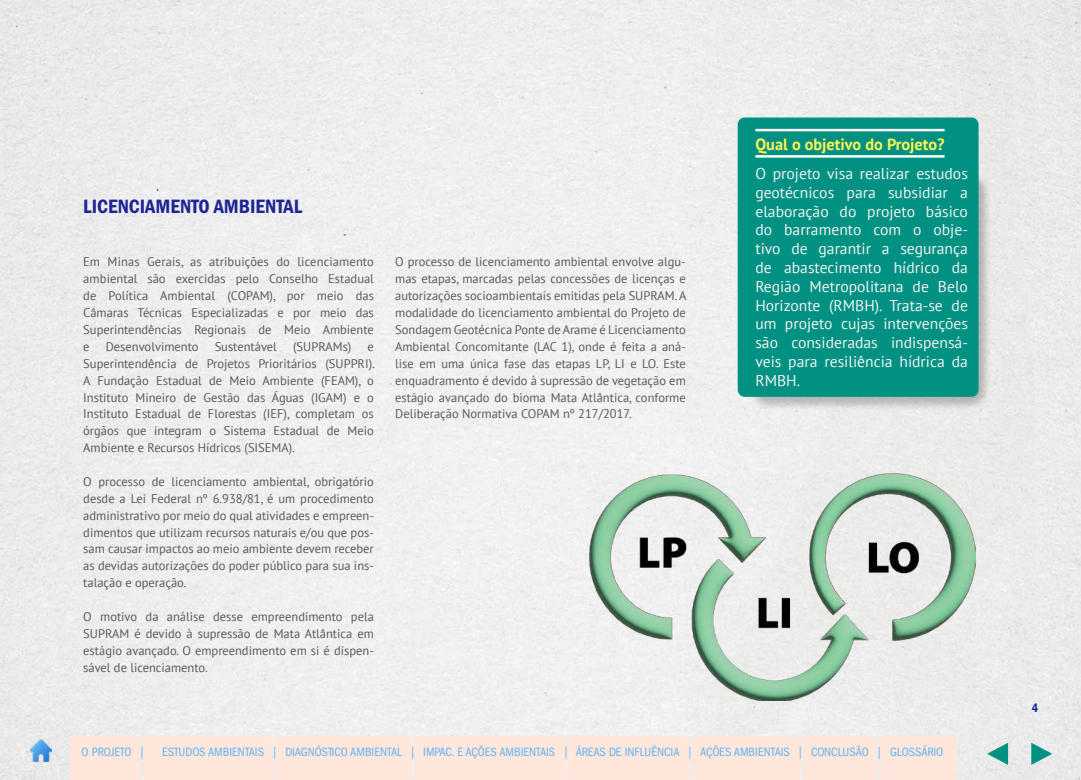
<style>
.page{position:relative;width:1081px;height:780px;background:#eee}
.page>*{position:absolute;margin:0;border:0;box-sizing:border-box;transform-origin:0 0}
.t1{font:20px "ITC Franklin Gothic Std Dm Cd";color:#1e2695}
.t2{font:700 16.25px "PT Sans";color:#fff450}
.t3{font:15.62px/18.8px "PT Sans";color:#f3f3f3;text-align:justify}
.t4{font:12.5px/16.9px "PT Sans";color:#58595b;text-align:justify}
.t5{font:condensed 12.5px "Franklin Gothic LT Pro";color:#60b2f4}
.t6{font:12.5px "Franklin Gothic LT Pro Cn Dm";color:#1e2695}
.s1{font-family:"Myriad Pro"}
</style>
<div class="page">
<div style="left:686px;top:0;width:348px;height:780px;background:#ececec"></div>
<div style="left:747px;top:170px;width:244px;height:241px;background:#000;opacity:.23"></div>
<img style="left:589px;top:473px;width:386px;height:228px">
<div style="left:738px;top:117px;width:240px;height:280px;background:#009183;border-radius:7px"></div>
<hr style="left:755px;top:155px;width:189px;height:3px;background:#fff">
<hr style="left:755px;top:129px;width:189px;height:2px;background:#fff">
<div style="left:71px;top:735px;width:886px;height:45px;background:#ffe7db"></div>
<img style="left:30px;top:739px;width:22px;height:22px">
<svg style="left:1031px;top:742px;width:21px;height:22px"></svg>
<svg style="left:987px;top:742px;width:21px;height:22px"></svg>
<h1 class="t1" style="left:83px;top:194px;width:220px">LICENCIAMENTO AMBIENTAL</h1>
<p class="t4" style="left:83px;top:253px;width:292px">Em Minas Gerais, as atribuições do licenciamento ambiental são exercidas pelo Conselho Estadual de Política Ambiental (COPAM), por meio das Câmaras Técnicas Especializadas e por meio das Superintendências Regionais de Meio Ambiente e</p>
<p class="t4" style="left:106px;top:338px;width:94px">Desenvolvimento</p>
<p class="t4" style="left:215px;top:338px;width:64px">Sustentável</p>
<p class="t4" style="left:293px;top:338px;width:60px">(SUPRAMs)</p>
<p class="t4" style="left:83px;top:338px;width:293px;text-indent:284px">e Superintendência de Projetos Prioritários (SUPPRI).<br>A Fundação Estadual de Meio Ambiente (FEAM), o Instituto Mineiro de Gestão das Águas (IGAM) e o Instituto Estadual de Florestas (IEF), completam os órgãos que integram o Sistema Estadual de Meio Ambiente e Recursos Hídricos (SISEMA).</p>
<p class="t4" style="left:83px;top:473px;width:292px">O processo de licenciamento ambiental, obrigatório desde a Lei Federal nº 6.938/81, é um procedimento administrativo por meio do qual atividades e empreen&shy;dimentos que utilizam recursos naturais e/ou que pos&shy;sam causar impactos ao meio ambiente devem receber as devidas autorizações do poder público para sua ins&shy;talação e operação.</p>
<p class="t4" style="left:83px;top:608px;width:292px">O motivo da análise desse empreendimento pela SUPRAM é devido à supressão de Mata Atlântica em estágio avançado. O empreendimento em si é dispen&shy;sável de licenciamento.</p>
<p class="t4" style="left:395px;top:253px;width:293px">O processo de licenciamento ambiental envolve algu&shy;mas etapas, marcadas pelas concessões de licenças e autorizações socioambientais emitidas pela SUPRAM. A modalidade do licenciamento ambiental do Projeto de Sondagem Geotécnica Ponte de Arame é Licenciamento Ambiental Concomitante (LAC 1), onde é feita a aná&shy;lise em uma única fase das etapas LP, LI e LO. Este enquadramento é devido à supressão de vegetação em estágio avançado do bioma Mata Atlântica, conforme Deliberação Normativa COPAM nº 217/2017.</p>
<h2 class="t2" style="left:755px;top:133px;width:191px">Qual o objetivo do Projeto?</h2>
<p class="t3" style="left:755px;top:164px;width:214px">O projeto visa realizar estudos geotécnicos para subsidiar a elaboração do projeto básico do barramento com o obje&shy;tivo de garantir a segurança de abastecimento hídrico da Região Metropolitana de Belo Horizonte (RMBH). Trata-se de um projeto cujas intervenções são consideradas indispensá&shy;veis para resiliência hídrica da RMBH.</p>
<p class="t5" style="left:82px;top:744px;width:63px">O PROJETO <span class="s1">|</span></p>
<p class="t5" style="left:162px;top:744px;width:783px">ESTUDOS AMBIENTAIS <span class="s1">|</span> DIAGNÓSTICO AMBIENTAL <span class="s1">|</span> IMPAC. E AÇÕES AMBIENTAIS <span class="s1">|</span> ÁREAS DE INFLUÊNCIA <span class="s1">|</span> AÇÕES AMBIENTAIS <span class="s1">|</span> CONCLUSÃO <span class="s1">|</span> GLOSSÁRIO</p>
<p class="t6" style="left:1031px;top:700px;width:8px">4</p>
</div>
